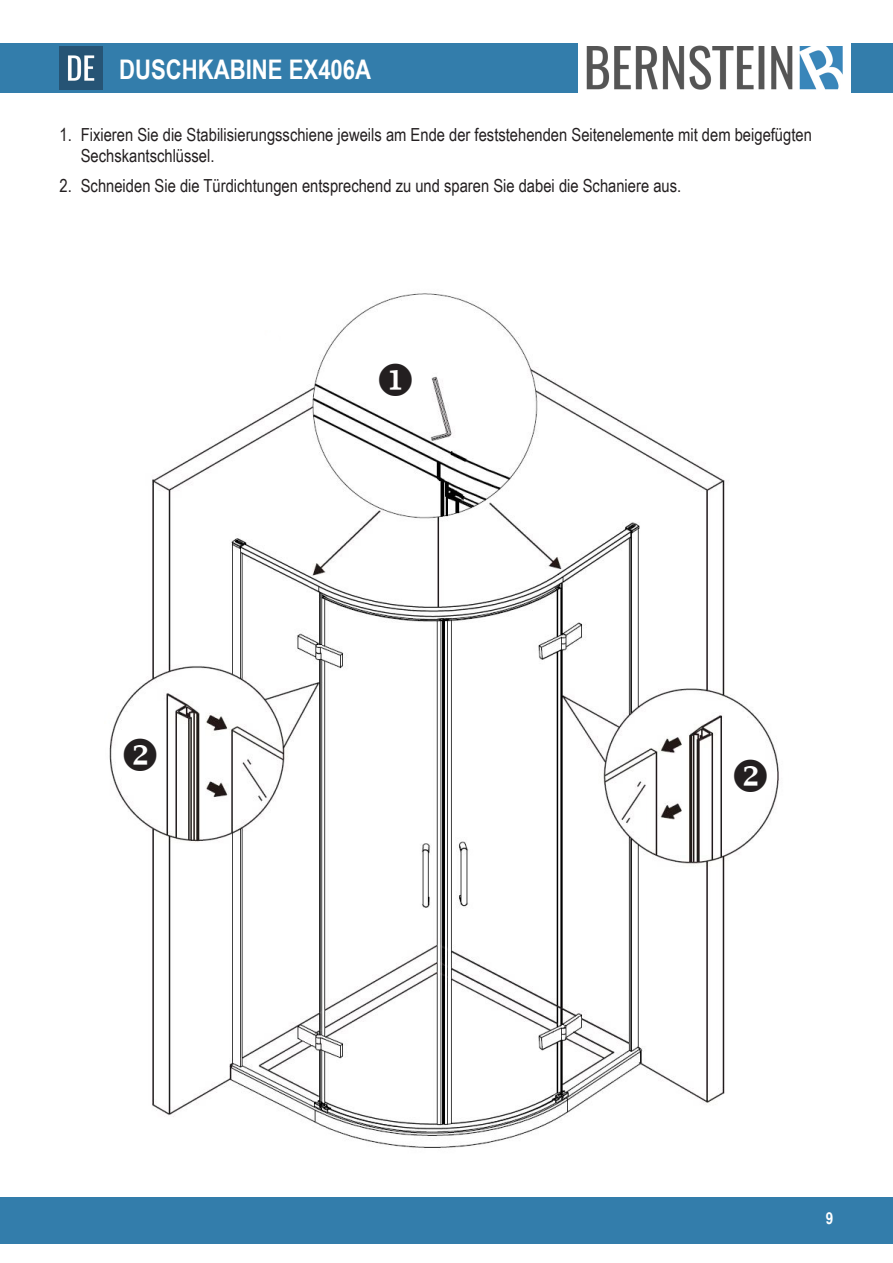
<style>
.page{position:relative;width:893px;height:1263px;background:#fff}
.page>*{position:absolute;margin:0;border:0;box-sizing:border-box;transform-origin:0 0}
.t1{font:700 27px "Arial Narrow";color:#fff}
.Überschrift{font:18px/21.6px "Arial Narrow";color:#231f20}
.t2{font:700 16.5px "Arial Narrow";color:#fff}
</style>
<div class="page">
<div style="left:0;top:43px;width:893px;height:50px;background:#337dab"></div>
<div style="left:0;top:1197px;width:893px;height:47px;background:#337dab"></div>
<img style="left:578px;top:43px;width:272px;height:50px">
<img style="left:60px;top:47px;width:42px;height:42px">
<img style="left:109px;top:293px;width:670px;height:855px">
<svg style="left:379px;top:363px;width:33px;height:33px"></svg>
<svg style="left:734px;top:759px;width:33px;height:33px"></svg>
<svg style="left:124px;top:738px;width:33px;height:33px"></svg>
<h1 class="t1" style="left:119px;top:49px;width:254px">DUSCHKABINE EX406A</h1>
<p class="Überschrift" style="left:81px;top:123px;width:733px;text-indent:-21px">1. Fixieren Sie die Stabilisierungsschiene jeweils am Ende der feststehenden Seitenelemente mit dem beigefügten<br>Sechskantschlüssel.</p>
<p class="Überschrift" style="left:60px;top:175px;width:623px">2. Schneiden Sie die Türdichtungen entsprechend zu und sparen Sie dabei die Schaniere aus.</p>
<p class="t2" style="left:826px;top:1206px;width:9px">9</p>
</div>
